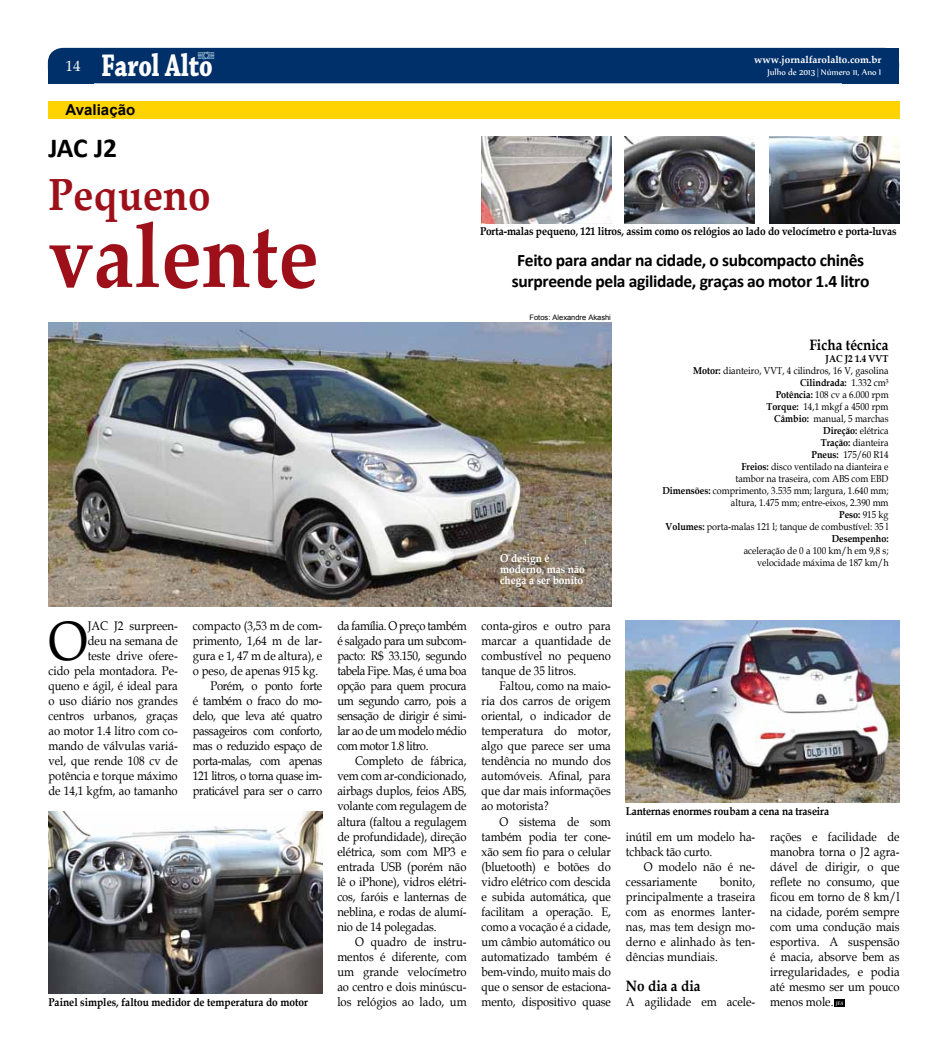
<style>
.page{position:relative;width:947px;height:1053px;background:#fff}
.page>*{position:absolute;margin:0;border:0;box-sizing:border-box;transform-origin:0 0}
.t1{font:700 90px "Palatino Linotype";color:#9e1019;scale:.9 1}
.t2{font:55.5px "Book Antiqua";color:#000;scale:.9 1}
.t3{font:700 45px "Palatino Linotype";color:#9e1019;scale:.9 1}
.t4{font:700 33px "Chaparral Pro";color:#fff;scale:.75 1}
.t5{font:700 27.5px "Calibri";color:#000}
.t6{font:700 17.5px/21px "Calibri";letter-spacing:-.02em;color:#000;text-align:center}
.t7{font:700 15px "Book Antiqua";color:#000;scale:.9 1}
.t8{font:700 15px "Arial";color:#000}
.t9{font:12.5px/15px "Book Antiqua";color:#000;text-align:justify;scale:.9 1}
.t10{font:12.5px "Book Antiqua";letter-spacing:-.03em;color:#000;scale:.9 1}
.t11{font:700 11.25px "Book Antiqua";letter-spacing:-.01em;color:#000;scale:.9 1}
.t12{font:700 11.25px/11.2px "Book Antiqua";color:#fff;scale:.9 1}
.t13{font:10px/12px "Book Antiqua";color:#000;text-align:right;scale:.9 1}
.t14{font:700 10px "Palatino Linotype";color:#fff}
.t15{font:10px "Nyala";color:#fff}
.t16{font:7.5px "Arial";color:#000}
.t17{font:italic 700 5px "Palatino Linotype";color:#fff;scale:.9 1}
.s1{font-family:"Palatino Linotype";font-weight:400;font-size:15px}
.s2{font-weight:700}
</style>
<div class="page">
<div style="left:48px;top:61px;width:46px;height:22px;background:#003069"></div>
<div style="left:48px;top:48px;width:850px;height:35px;background:#003069;border-radius:15px"></div>
<div style="left:842px;top:48px;width:56px;height:35px;background:#003069"></div>
<img style="left:197px;top:51px;width:18px;height:8px">
<div style="left:48px;top:101px;width:850px;height:18px;background:#ffd300"></div>
<img style="left:48px;top:322px;width:563px;height:284px">
<img style="left:625px;top:620px;width:274px;height:182px">
<img style="left:48px;top:811px;width:274px;height:182px">
<div style="left:834px;top:999px;width:10px;height:7px;background:#000"></div>
<img style="left:481px;top:136px;width:130px;height:87px">
<img style="left:624px;top:136px;width:130px;height:87px">
<img style="left:769px;top:136px;width:130px;height:87px">
<h3 class="t4" style="left:66px;top:46px;width:197px"><span class="s1">14</span> Farol Alto</h3>
<p class="t14" style="left:753px;top:53px;width:129px">www.jornalfarolalto.com.br</p>
<p class="t15" style="left:767px;top:66px;width:115px">Julho de 2013 | Número 11, Ano I</p>
<p class="t8" style="left:66px;top:99px;width:71px">Avaliação</p>
<h3 class="t5" style="left:48px;top:130px;width:70px">JAC J2</h3>
<h3 class="t3" style="left:48px;top:162px;width:181px">Pequeno</h3>
<h1 class="t1" style="left:48px;top:192px;width:301px">valente</h1>
<p class="t9" style="left:48px;top:618px;width:145px;text-align:right">JAC J2 surpreen-<br>deu na semana de<br>teste drive ofere-<br>cido pela montadora. Pe&shy;queno e ágil, é ideal para o uso diário nos grandes centros urbanos, graças ao motor 1.4 litro com co&shy;mando de válvulas variá&shy;vel, que rende 108 cv de potência e torque máximo de 14,1 kgfm, ao tamanho</p>
<p class="t9" style="left:193px;top:618px;width:145px">compacto (3,53 m de com-</p>
<h2 class="t2" style="left:48px;top:603px;width:45px">O</h2>
<p class="t9" style="left:193px;top:633px;width:145px">primento, 1,64 m de lar-</p>
<p class="t9" style="left:193px;top:648px;width:145px">gura e 1, 47 m de altura), e</p>
<p class="t9" style="left:193px;top:663px;width:141px">o peso, de apenas 915 kg.</p>
<p class="t10" style="left:210px;top:677px;width:125px">Porém, o ponto forte</p>
<p class="t10" style="left:193px;top:692px;width:145px">é também o fraco do mo-</p>
<p class="t10" style="left:193px;top:707px;width:145px">delo, que leva até quatro</p>
<p class="t10" style="left:193px;top:722px;width:145px">passageiros com conforto,</p>
<p class="t10" style="left:193px;top:737px;width:145px">mas o reduzido espaço de</p>
<p class="t10" style="left:193px;top:752px;width:145px">porta-malas, com apenas</p>
<p class="t10" style="left:193px;top:767px;width:145px">121 litros, o torna quase im-</p>
<p class="t10" style="left:193px;top:782px;width:145px">praticável para ser o carro</p>
<p class="t11" style="left:48px;top:994px;width:290px">Painel simples, faltou medidor de temperatura do motor</p>
<p class="t9" style="left:337px;top:618px;width:145px">da família. O preço também é salgado para um subcom&shy;pacto: R$ 33.150, segundo tabela Fipe. Mas, é uma boa opção para quem procura um segundo carro, pois a sensação de dirigir é simi&shy;lar ao de um modelo médio com motor 1.8 litro.</p>
<p class="t9" style="left:337px;top:753px;width:145px;text-indent:18px">Completo de fábrica, vem com ar-condicionado, airbags duplos, feios ABS, volante com regulagem de altura (faltou a regulagem de profundidade), direção elétrica, som com MP3 e entrada USB (porém não lê o iPhone), vidros elétri&shy;cos, faróis e lanternas de neblina, e rodas de alumí&shy;nio de 14 polegadas.</p>
<p class="t9" style="left:337px;top:933px;width:145px;text-indent:18px">O quadro de instru&shy;mentos é diferente, com um grande velocímetro ao centro e dois minúscu&shy;los relógios ao lado, um</p>
<p class="t11" style="left:480px;top:223px;width:464px">Porta-malas pequeno, 121 litros, assim como os relógios ao lado do velocímetro e porta-luvas</p>
<h3 class="t6" style="left:511px;top:250px;width:359px">Feito para andar na cidade, o subcompacto chinês surpreende pela agilidade, graças ao motor 1.4 litro</h3>
<p class="t16" style="left:529px;top:312px;width:83px">Fotos: Alexandre Akashi</p>
<p class="t12" style="left:500px;top:552px;width:96px">O design é moderno, mas não chega a ser bonito</p>
<p class="t9" style="left:481px;top:618px;width:145px">conta-giros e outro para marcar a quantidade de combustível no pequeno tanque de 35 litros.</p>
<p class="t9" style="left:481px;top:678px;width:145px;text-indent:18px">Faltou, como na maio&shy;ria dos carros de origem oriental, o indicador de temperatura do motor, algo que parece ser uma tendência no mundo dos automóveis. Afinal, para que dar mais informações ao motorista?</p>
<p class="t9" style="left:481px;top:813px;width:145px;text-indent:18px">O sistema de som também podia ter cone&shy;xão sem fio para o celular (bluetooth) e botões do vidro elétrico com descida e subida automática, que facilitam a operação. E, como a vocação é a cidade, um câmbio automático ou automatizado também é bem-vindo, muito mais do que o sensor de estaciona&shy;mento, dispositivo quase</p>
<p class="t7" style="left:809px;top:334px;width:89px">Ficha técnica</p>
<p class="t13" style="left:662px;top:352px;width:253px"><span class="s2">JAC J2 1.4 VVT<br>Motor:</span> dianteiro, VVT, 4 cilindros, 16 V, gasolina<br><span class="s2">Cilindrada:</span> 1.332 cm³<br><span class="s2">Potência:</span> 108 cv a 6.000 rpm<br><span class="s2">Torque:</span> 14,1 mkgf a 4500 rpm<br><span class="s2">Câmbio:</span> manual, 5 marchas<br><span class="s2">Direção:</span> elétrica<br><span class="s2">Tração:</span> dianteira<br><span class="s2">Pneus:</span> 175/60 R14<br><span class="s2">Freios:</span> disco ventilado na dianteira e<br>tambor na traseira, com ABS com EBD<br><span class="s2">Dimensões:</span> comprimento, 3.535 mm; largura, 1.640 mm; altura, 1.475 mm; entre-eixos, 2.390 mm<br><span class="s2">Peso:</span> 915 kg<br><span class="s2">Volumes:</span> porta-malas 121 l; tanque de combustível: 35 l<br><span class="s2">Desempenho:</span></p>
<p class="t13" style="left:743px;top:544px;width:162px">aceleração de 0 a 100 km/h em 9,8 s; velocidade máxima de 187 km/h</p>
<p class="t11" style="left:625px;top:803px;width:227px">Lanternas enormes roubam a cena na traseira</p>
<p class="t9" style="left:625px;top:828px;width:145px">inútil em um modelo ha&shy;tchback tão curto.</p>
<p class="t9" style="left:625px;top:858px;width:145px;text-indent:18px">O modelo não é ne&shy;cessariamente</p>
<p class="t9" style="left:625px;top:873px;width:145px;text-indent:94px">bonito, principalmente a traseira com as enormes lanter&shy;nas, mas tem design mo&shy;derno e alinhado às ten&shy;dências mundiais.</p>
<p class="t7" style="left:625px;top:975px;width:84px">No dia a dia</p>
<p class="t9" style="left:625px;top:993px;width:145px">A agilidade em acele-</p>
<p class="t9" style="left:770px;top:828px;width:145px">rações e facilidade de manobra torna o J2 agra&shy;dável de dirigir, o que reflete no consumo, que ficou em torno de 8 km/l na cidade, porém sempre com uma condução mais esportiva. A suspensão é macia, absorve bem as irregularidades, e podia até mesmo ser um pouco menos mole.</p>
<p class="t17" style="left:835px;top:999px;width:10px">JFA</p>
</div>
